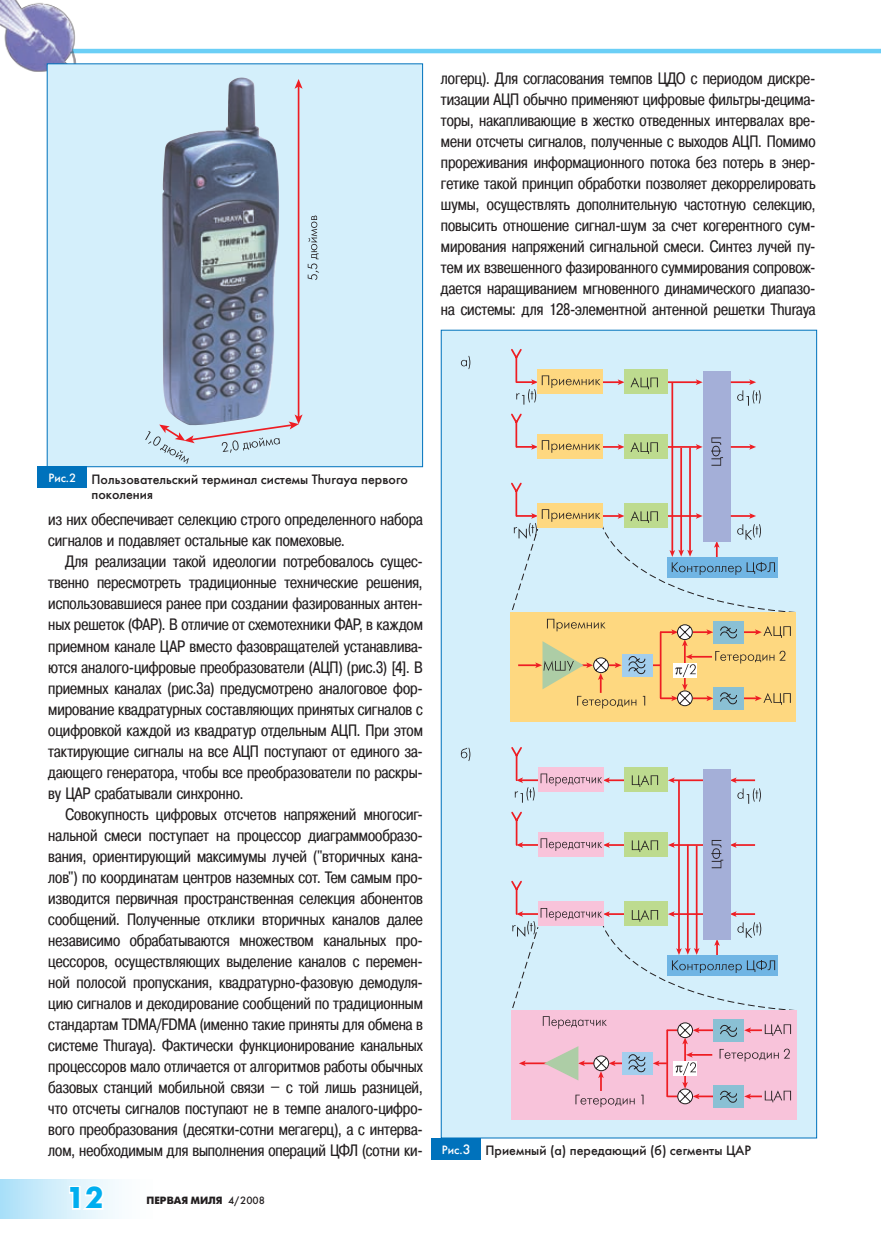
<style>
.page{position:relative;width:881px;height:1234px;background:#fff}
.page>*{position:absolute;margin:0;border:0;box-sizing:border-box;transform-origin:0 0}
.t1{font:700 30px "Futuris C";color:#00aeef}
.t2{font:16.5px/21px "Pragmatica Cond C";color:#231f20;text-align:justify}
.t3{font:13.5px/15.8px "Futuris C";color:#231f20}
.t4{font:700 10.5px "Futuris C";color:#231f20}
.s1{font-size:12px;color:#fff}
.s2{font-weight:400}
.s3{color:#fff}
</style>
<div class="page">
<hr style="left:45px;top:49px;width:835px;height:4px;background:#6bcff6">
<img style="left:0;top:0;width:78px;height:76px">
<div style="left:0;top:1178px;width:159px;height:40px;background:linear-gradient(to right,#b0e2f9,#fff)"></div>
<svg style="left:67px;top:1183px;width:38px;height:29px"></svg>
<div style="left:47px;top:64px;width:375px;height:402px;background:#d4effb"></div>
<img style="left:162px;top:77px;width:117px;height:337px">
<hr style="left:297px;top:86px;width:2px;height:331px;background:#ee1d23">
<svg style="left:294px;top:79px;width:8px;height:10px"></svg>
<svg style="left:145px;top:414px;width:157px;height:50px"></svg>
<svg style="left:307px;top:215px;width:12px;height:65px"></svg>
<div style="left:47px;top:63px;width:376px;height:404px;border:1px solid #0072bc"></div>
<div style="left:37px;top:466px;width:50px;height:22px;background:#0072bc"></div>
<div style="left:441px;top:330px;width:375px;height:807px;background:#d4effb"></div>
<hr style="left:666px;top:381px;width:31px;height:2px;background:#ee1d23">
<svg style="left:695px;top:379px;width:7px;height:6px"></svg>
<div style="left:702px;top:371px;width:28px;height:170px;background:#a4afd8"></div>
<div style="left:624px;top:369px;width:43px;height:24px;background:#bddb8f"></div>
<hr style="left:666px;top:446px;width:31px;height:1px;background:#ee1d23">
<svg style="left:695px;top:444px;width:7px;height:5px"></svg>
<div style="left:537px;top:434px;width:65px;height:24px;background:#fed880"></div>
<div style="left:624px;top:434px;width:43px;height:24px;background:#bddb8f"></div>
<hr style="left:730px;top:381px;width:21px;height:2px;background:#ee1d23">
<svg style="left:730px;top:444px;width:25px;height:5px"></svg>
<hr style="left:671px;top:382px;width:2px;height:170px;background:#ee1d23">
<hr style="left:680px;top:448px;width:1px;height:103px;background:#ee1d23">
<hr style="left:689px;top:447px;width:1px;height:104px;background:#ee1d23">
<svg style="left:511px;top:708px;width:285px;height:301px"></svg>
<div style="left:510px;top:1009px;width:286px;height:110px;background:#f8c3da"></div>
<svg style="left:737px;top:954px;width:40px;height:21px"></svg>
<div style="left:624px;top:767px;width:43px;height:24px;background:#bddb8f"></div>
<div style="left:538px;top:832px;width:65px;height:24px;background:#f8c3da"></div>
<div style="left:624px;top:832px;width:43px;height:24px;background:#bddb8f"></div>
<svg style="left:737px;top:842px;width:17px;height:5px"></svg>
<svg style="left:737px;top:911px;width:17px;height:5px"></svg>
<div style="left:624px;top:901px;width:43px;height:24px;background:#bddb8f"></div>
<div style="left:713px;top:1018px;width:30px;height:23px;background:#8ac0d4"></div>
<div style="left:713px;top:1085px;width:30px;height:22px;background:#8ac0d4"></div>
<svg style="left:511px;top:349px;width:113px;height:55px"></svg>
<svg style="left:736px;top:379px;width:24px;height:26px"></svg>
<svg style="left:630px;top:377px;width:27px;height:12px"></svg>
<svg style="left:460px;top:356px;width:10px;height:13px"></svg>
<svg style="left:460px;top:747px;width:10px;height:14px"></svg>
<svg style="left:511px;top:413px;width:113px;height:39px"></svg>
<svg style="left:630px;top:442px;width:27px;height:12px"></svg>
<svg style="left:711px;top:437px;width:11px;height:28px"></svg>
<svg style="left:511px;top:810px;width:114px;height:40px"></svg>
<svg style="left:542px;top:1016px;width:64px;height:12px"></svg>
<svg style="left:511px;top:745px;width:114px;height:57px"></svg>
<svg style="left:737px;top:777px;width:23px;height:26px"></svg>
<svg style="left:511px;top:879px;width:114px;height:129px"></svg>
<svg style="left:737px;top:922px;width:37px;height:50px"></svg>
<svg style="left:510px;top:481px;width:286px;height:227px"></svg>
<svg style="left:519px;top:1046px;width:115px;height:60px"></svg>
<svg style="left:681px;top:1021px;width:109px;height:83px"></svg>
<svg style="left:627px;top:625px;width:110px;height:478px"></svg>
<div style="left:431px;top:1137px;width:50px;height:21px;background:#0072bc"></div>
<p class="t2" style="left:441px;top:68px;width:376px">логерц). Для согласования темпов ЦДО с периодом дискре&shy;тизации АЦП обычно применяют цифровые фильтры-децима&shy;торы, накапливающие в жестко отведенных интервалах вре&shy;мени отсчеты сигналов, полученные с выходов АЦП. Помимо прореживания информационного потока без потерь в энер&shy;гетике такой принцип обработки позволяет декоррелировать шумы, осуществлять дополнительную частотную селекцию, повысить отношение сигнал-шум за счет когерентного сум&shy;мирования напряжений сигнальной смеси. Синтез лучей пу&shy;тем их взвешенного фазированного суммирования сопровож&shy;дается наращиванием мгновенного динамического диапазо&shy;на системы: для 128-элементной антенной решетки Thuraya</p>
<p class="t3" style="left:91px;top:471px;width:318px;text-indent:-43px"><span class="s1">Рис.2</span> Пользовательский терминал системы Thuraya первого поколения</p>
<p class="t2" style="left:48px;top:509px;width:376px">из них обеспечивает селекцию строго определенного набора сигналов и подавляет остальные как помеховые.</p>
<p class="t2" style="left:48px;top:551px;width:376px;text-indent:17px">Для реализации такой идеологии потребовалось сущес&shy;твенно пересмотреть традиционные технические решения, использовавшиеся ранее при создании фазированных антен&shy;ных решеток (ФАР). В отличие от схемотехники ФАР, в каждом приемном канале ЦАР вместо фазовращателей устанавлива&shy;ются аналого-цифровые преобразователи (АЦП) (рис.3) [4]. В приемных каналах (рис.3а) предусмотрено аналоговое фор&shy;мирование квадратурных составляющих принятых сигналов с оцифровкой каждой из квадратур отдельным АЦП. При этом тактирующие сигналы на все АЦП поступают от единого за&shy;дающего генератора, чтобы все преобразователи по раскры&shy;ву ЦАР срабатывали синхронно.</p>
<p class="t2" style="left:48px;top:803px;width:376px;text-indent:17px">Совокупность цифровых отсчетов напряжений многосиг&shy;нальной смеси поступает на процессор диаграммообразо&shy;вания, ориентирующий максимумы лучей ("вторичных кана&shy;лов") по координатам центров наземных сот. Тем самым про&shy;изводится первичная пространственная селекция абонентов сообщений. Полученные отклики вторичных каналов далее независимо обрабатываются множеством канальных про&shy;цессоров, осуществляющих выделение каналов с перемен&shy;ной полосой пропускания, квадратурно-фазовую демодуля&shy;цию сигналов и декодирование сообщений по традиционным стандартам TDMA/FDMA (именно такие приняты для обмена в системе Thuraya). Фактически функционирование канальных процессоров мало отличается от алгоритмов работы обычных базовых станций мобильной связи – с той лишь разницей, что отсчеты сигналов поступают не в темпе аналого-цифро&shy;вого преобразования (десятки-сотни мегагерц), а с интерва&shy;лом, необходимым для выполнения операций ЦФЛ (сотни ки-</p>
<h1 class="t1" style="left:66px;top:1180px;width:39px">12</h1>
<p class="t4" style="left:146px;top:1194px;width:120px">ПЕРВАЯ МИЛЯ <span class="s2">4/2008</span></p>
<p class="t3" style="left:442px;top:1142px;width:302px"><span class="s1">Рис.</span><span class="s3">3</span> Приемный (а) передающий (б) сегменты ЦАР</p>
</div>
